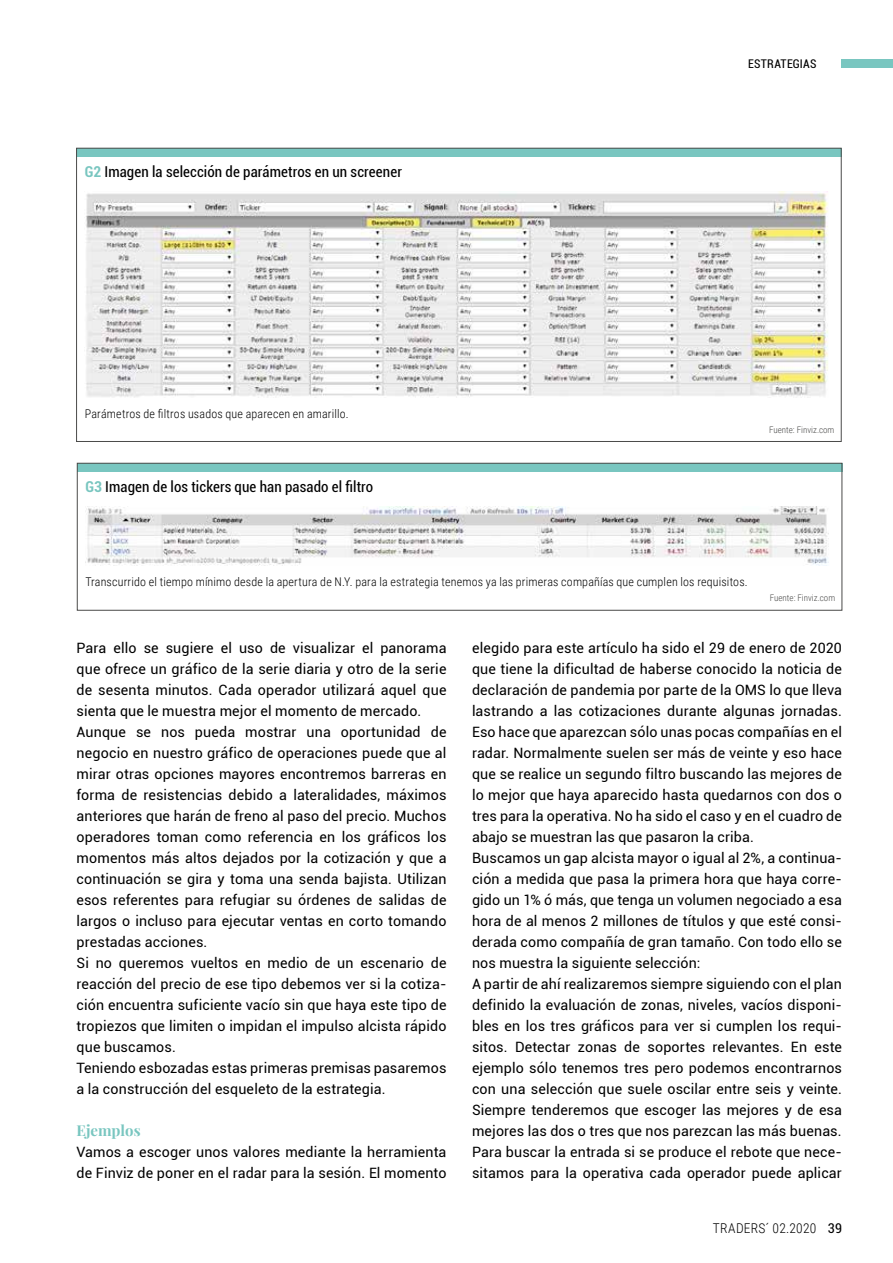
<style>
.page{position:relative;width:893px;height:1263px;background:#fff}
.page>*{position:absolute;margin:0;border:0;box-sizing:border-box;transform-origin:0 0}
.t1{font:condensed 15px "Roboto";letter-spacing:.005em;color:#000}
.t2{font:700 15px "Playfair Display";color:#79c6c0}
.t3{font:14.25px/21px "Roboto";letter-spacing:.01em;color:#000}
.t4{font:300 13.5px "Roboto Condensed";letter-spacing:.02em;color:#000}
.t5{font:300 12px "Roboto Condensed";letter-spacing:.015em;color:#000}
.t6{font:condensed 12px "Roboto";letter-spacing:.02em;color:#000}
.t7{font:300 9px "Roboto Condensed";color:#4a4a49}
.s1{font-weight:700;color:#79c6c0}
.s2{font-family:"Roboto";font-weight:400;font-stretch:condensed}
</style>
<div class="page">
<div style="left:76px;top:148px;width:766px;height:8px;background:#79c6c0"></div>
<img style="left:86px;top:191px;width:742px;height:206px">
<div style="left:842px;top:60px;width:51px;height:8px;background:#79c6c0"></div>
<div style="left:77px;top:463px;width:765px;height:8px;background:#79c6c0"></div>
<div style="left:77px;top:463px;width:765px;height:148px;border:1px solid #4a4a49"></div>
<img style="left:85px;top:506px;width:744px;height:60px">
<p class="t1" style="left:85px;top:162px;width:319px"><span class="s1">G2</span> Imagen la selección de parámetros en un screener</p>
<p class="t5" style="left:85px;top:405px;width:265px">Parámetros de filtros usados que aparecen en amarillo.</p>
<p class="t1" style="left:85px;top:477px;width:289px"><span class="s1">G3</span> Imagen de los tickers que han pasado el filtro</p>
<p class="t6" style="left:748px;top:55px;width:70px">ESTRATEGIAS</p>
<p class="t7" style="left:769px;top:423px;width:67px">Fuente: Finviz.com</p>
<p class="t5" style="left:85px;top:573px;width:664px">Transcurrido el tiempo mínimo desde la apertura de N.Y. para la estrategia tenemos ya las primeras compañías que cumplen los requisitos.</p>
<p class="t7" style="left:770px;top:591px;width:67px">Fuente: Finviz.com</p>
<p class="t3" style="left:77px;top:636px;width:371px">Para ello se sugiere el uso de visualizar el panorama que ofrece un gráfico de la serie diaria y otro de la serie de sesenta minutos. Cada operador utilizará aquel que sienta que le muestra mejor el momento de mercado.<br>Aunque se nos pueda mostrar una oportunidad de negocio en nuestro gráfico de operaciones puede que al mirar otras opciones mayores encontremos barreras en forma de resistencias debido a lateralidades, máximos anteriores que harán de freno al paso del precio. Muchos operadores toman como referencia en los gráficos los momentos más altos dejados por la cotización y que a continuación se gira y toma una senda bajista. Utilizan esos referentes para refugiar su órdenes de salidas de largos o incluso para ejecutar ventas en corto tomando prestadas acciones.<br>Si no queremos vueltos en medio de un escenario de reacción del precio de ese tipo debemos ver si la cotiza&shy;ción encuentra suficiente vacío sin que haya este tipo de tropiezos que limiten o impidan el impulso alcista rápido que buscamos.<br>Teniendo esbozadas estas primeras premisas pasaremos a la construcción del esqueleto de la estrategia.</p>
<p class="t2" style="left:77px;top:1120px;width:66px">Ejemplos</p>
<p class="t3" style="left:77px;top:1140px;width:371px">Vamos a escoger unos valores mediante la herramienta de Finviz de poner en el radar para la sesión. El momento</p>
<p class="t3" style="left:472px;top:636px;width:371px">elegido para este artículo ha sido el 29 de enero de 2020 que tiene la dificultad de haberse conocido la noticia de declaración de pandemia por parte de la OMS lo que lleva lastrando a las cotizaciones durante algunas jornadas.<br>Eso hace que aparezcan sólo unas pocas compañías en el radar. Normalmente suelen ser más de veinte y eso hace que se realice un segundo filtro buscando las mejores de lo mejor que haya aparecido hasta quedarnos con dos o tres para la operativa. No ha sido el caso y en el cuadro de abajo se muestran las que pasaron la criba.<br>Buscamos un gap alcista mayor o igual al 2%, a continua&shy;ción a medida que pasa la primera hora que haya corre&shy;gido un 1% ó más, que tenga un volumen negociado a esa hora de al menos 2 millones de títulos y que esté consi&shy;derada como compañía de gran tamaño. Con todo ello se nos muestra la siguiente selección:<br>A partir de ahí realizaremos siempre siguiendo con el plan definido la evaluación de zonas, niveles, vacíos disponi&shy;bles en los tres gráficos para ver si cumplen los requi&shy;sitos. Detectar zonas de soportes relevantes. En este ejemplo sólo tenemos tres pero podemos encontrarnos con una selección que suele oscilar entre seis y veinte.<br>Siempre tenderemos que escoger las mejores y de esa mejores las dos o tres que nos parezcan las más buenas.<br>Para buscar la entrada si se produce el rebote que nece&shy;sitamos para la operativa cada operador puede aplicar</p>
<p class="t4" style="left:713px;top:1219px;width:131px">TRADERS´ 02.2020 <span class="s2">39</span></p>
</div>
